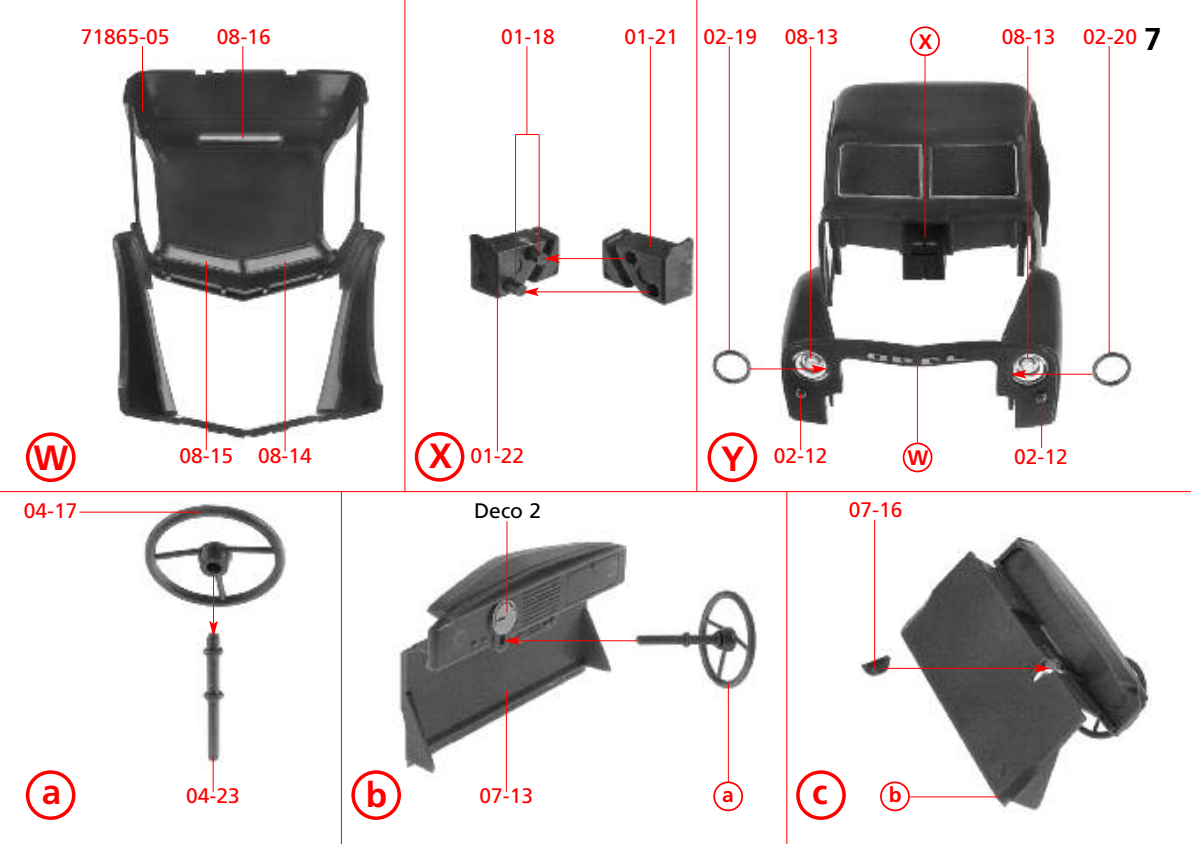
<style>
.page{position:relative;width:1191px;height:844px;background:#fff}
.page>*{position:absolute;margin:0;border:0;box-sizing:border-box;transform-origin:0 0}
.t1{font:700 35px "Frutiger";color:#f00}
.t2{font:700 31.5px "Frutiger";color:#000}
.t3{font:21px "Frutiger";color:#f00}
.t4{font:21px "Frutiger";color:#000}
.t5{font:700 21px "Frutiger";color:#f00}
.s1{font-weight:700;font-size:35px}
</style>
<div class="page">
<hr style="left:404px;top:0;width:1px;height:492px;background:#f00">
<hr style="left:341px;top:491px;width:1px;height:352px;background:#f00">
<hr style="left:786px;top:491px;width:1px;height:352px;background:#f00">
<hr style="left:696px;top:0;width:1px;height:491px;background:#f00">
<hr style="left:0;top:491px;width:1191px;height:1px;background:#f00">
<img style="left:106px;top:58px;width:280px;height:387px">
<img style="left:464px;top:222px;width:230px;height:84px">
<img style="left:708px;top:75px;width:426px;height:357px">
<hr style="left:242px;top:46px;width:1px;height:92px;background:#f00">
<hr style="left:142px;top:46px;width:1px;height:65px;background:#f00">
<hr style="left:206px;top:261px;width:1px;height:189px;background:#f00">
<hr style="left:285px;top:261px;width:1px;height:190px;background:#f00">
<hr style="left:800px;top:393px;width:1px;height:57px;background:#f00">
<hr style="left:539px;top:134px;width:1px;height:120px;background:#f00">
<hr style="left:526px;top:46px;width:1px;height:88px;background:#f00">
<hr style="left:515px;top:134px;width:1px;height:150px;background:#f00">
<svg style="left:515px;top:134px;width:24px;height:1px"></svg>
<hr style="left:650px;top:46px;width:1px;height:201px;background:#f00">
<hr style="left:729px;top:46px;width:1px;height:308px;background:#f00">
<hr style="left:1108px;top:46px;width:1px;height:308px;background:#f00">
<hr style="left:810px;top:46px;width:1px;height:312px;background:#f00">
<hr style="left:1027px;top:46px;width:1px;height:312px;background:#f00">
<hr style="left:497px;top:288px;width:1px;height:163px;background:#f00">
<hr style="left:1041px;top:400px;width:1px;height:48px;background:#f00">
<hr style="left:924px;top:55px;width:1px;height:182px;background:#f00">
<hr style="left:917px;top:359px;width:1px;height:83px;background:#f00">
<hr style="left:1023px;top:373px;width:69px;height:1px;background:#f00">
<svg style="left:1010px;top:370px;width:16px;height:8px"></svg>
<hr style="left:557px;top:258px;width:68px;height:1px;background:#f00">
<svg style="left:544px;top:254px;width:16px;height:9px"></svg>
<hr style="left:536px;top:291px;width:114px;height:1px;background:#f00">
<svg style="left:523px;top:287px;width:16px;height:9px"></svg>
<hr style="left:749px;top:368px;width:65px;height:1px;background:#f00">
<svg style="left:811px;top:364px;width:16px;height:9px"></svg>
<svg style="left:902px;top:442px;width:30px;height:30px"></svg>
<svg style="left:26px;top:432px;width:50px;height:50px"></svg>
<svg style="left:707px;top:432px;width:50px;height:50px"></svg>
<svg style="left:415px;top:432px;width:49px;height:49px"></svg>
<svg style="left:910px;top:26px;width:30px;height:30px"></svg>
<img style="left:140px;top:501px;width:146px;height:269px">
<img style="left:397px;top:530px;width:360px;height:249px">
<img style="left:859px;top:534px;width:292px;height:278px">
<hr style="left:728px;top:683px;width:1px;height:99px;background:#f00">
<hr style="left:79px;top:511px;width:122px;height:1px;background:#f00">
<hr style="left:874px;top:519px;width:1px;height:149px;background:#f00">
<hr style="left:506px;top:521px;width:1px;height:91px;background:#f00">
<hr style="left:213px;top:756px;width:1px;height:35px;background:#f00">
<hr style="left:506px;top:690px;width:1px;height:101px;background:#f00">
<hr style="left:213px;top:569px;width:1px;height:54px;background:#f00">
<svg style="left:209px;top:620px;width:9px;height:16px"></svg>
<hr style="left:517px;top:640px;width:120px;height:1px;background:#f00">
<svg style="left:504px;top:636px;width:16px;height:9px"></svg>
<hr style="left:882px;top:667px;width:155px;height:1px;background:#f00">
<svg style="left:1034px;top:663px;width:16px;height:9px"></svg>
<svg style="left:26px;top:770px;width:49px;height:49px"></svg>
<svg style="left:351px;top:770px;width:50px;height:49px"></svg>
<svg style="left:796px;top:770px;width:49px;height:49px"></svg>
<svg style="left:713px;top:781px;width:30px;height:30px"></svg>
<hr style="left:909px;top:796px;width:90px;height:1px;background:#f00">
<svg style="left:880px;top:781px;width:29px;height:30px"></svg>
<p class="t3" style="left:81px;top:28px;width:90px">71865-05</p>
<p class="t3" style="left:217px;top:28px;width:55px">08-16</p>
<h2 class="t2" style="left:1144px;top:27px;width:19px">7</h2>
<p class="t3" style="left:501px;top:28px;width:55px">01-18</p>
<p class="t3" style="left:624px;top:28px;width:134px">01-21 02-19</p>
<p class="t3" style="left:785px;top:28px;width:55px">08-13</p>
<p class="t3" style="left:1002px;top:28px;width:55px">08-13</p>
<p class="t3" style="left:1083px;top:28px;width:55px">02-20</p>
<p class="t5" style="left:918px;top:33px;width:16px">X</p>
<h1 class="t1" style="left:33px;top:443px;width:36px">W</h1>
<p class="t3" style="left:429px;top:446px;width:97px"><span class="s1">X</span> 01-22</p>
<h1 class="t1" style="left:721px;top:444px;width:25px">Y</h1>
<p class="t5" style="left:907px;top:449px;width:22px">W</p>
<p class="t3" style="left:1014px;top:447px;width:55px">02-12</p>
<p class="t3" style="left:179px;top:446px;width:134px">08-15 08-14</p>
<p class="t3" style="left:773px;top:446px;width:55px">02-12</p>
<p class="t3" style="left:24px;top:502px;width:55px">04-17</p>
<p class="t4" style="left:474px;top:501px;width:69px">Deco 2</p>
<p class="t3" style="left:848px;top:501px;width:55px">07-16</p>
<h1 class="t1" style="left:42px;top:777px;width:21px">a</h1>
<p class="t3" style="left:186px;top:786px;width:55px">04-23</p>
<h1 class="t1" style="left:366px;top:780px;width:23px">b</h1>
<p class="t3" style="left:479px;top:786px;width:55px">07-13</p>
<p class="t5" style="left:722px;top:786px;width:13px">a</p>
<h1 class="t1" style="left:812px;top:777px;width:17px">c</h1>
<p class="t5" style="left:889px;top:786px;width:14px">b</p>
</div>
